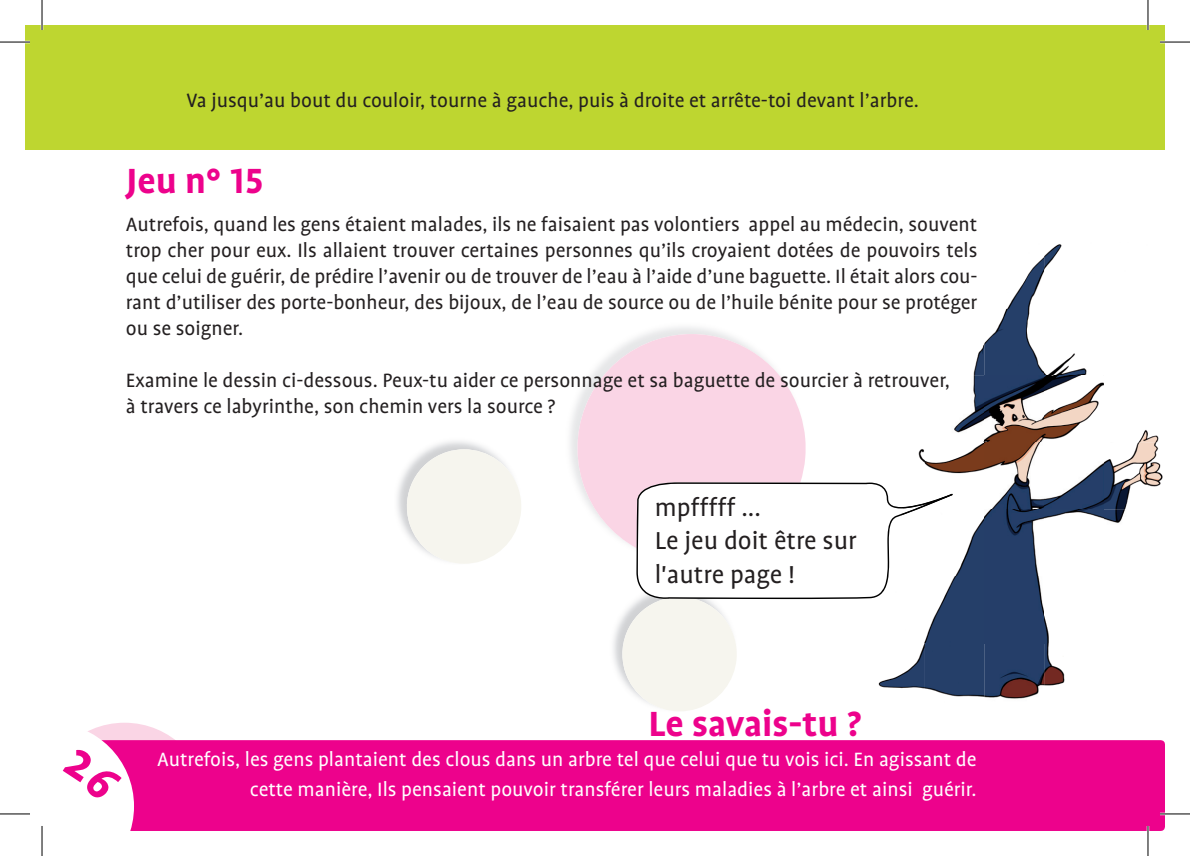
<style>
.page{position:relative;width:1190px;height:856px;background:#fff}
.page>*{position:absolute;margin:0;border:0;box-sizing:border-box;transform-origin:0 0}
.t1{font:700 40px "Profile OT";color:#ed028c}
.t2{font:28px/33.6px "Profile OT";color:#231f20}
.t3{font:22px/26px "Profile OT";color:#231f20;text-align:justify}
.t4{font:22px/30px "Profile OT";color:#fff;text-align:right}
</style>
<div class="page">
<svg style="left:400px;top:449px;width:121px;height:114px"></svg>
<svg style="left:567px;top:334px;width:238px;height:204px;fill:#fad5e5"></svg>
<div style="left:25px;top:25px;width:1140px;height:125px;background:#bed630"></div>
<div style="left:27px;top:739px;width:1138px;height:91px;background:#ed028c;border:8px solid #ed028c"></div>
<svg style="left:615px;top:480px;width:286px;height:231px"></svg>
<img style="left:1007px;top:244px;width:55px;height:64px">
<img style="left:973px;top:344px;width:11px;height:31px">
<img style="left:984px;top:308px;width:103px;height:67px">
<img style="left:954px;top:375px;width:205px;height:67px">
<img style="left:918px;top:442px;width:245px;height:67px">
<img style="left:889px;top:509px;width:236px;height:67px">
<img style="left:877px;top:576px;width:172px;height:66px">
<img style="left:865px;top:642px;width:119px;height:67px">
<img style="left:984px;top:642px;width:81px;height:57px">
<img style="left:901px;top:493px;width:51px;height:22px">
<hr style="left:0;top:41px;width:30px;height:2px;background:#fff">
<hr style="left:1160px;top:41px;width:30px;height:2px;background:#fff">
<hr style="left:1160px;top:812px;width:30px;height:2px;background:#fff">
<hr style="left:41px;top:0;width:2px;height:30px;background:#fff">
<hr style="left:1146px;top:0;width:3px;height:30px;background:#fff">
<hr style="left:1146px;top:825px;width:3px;height:30px;background:#fff">
<hr style="left:0;top:42px;width:30px;height:1px;background:#000">
<hr style="left:1160px;top:42px;width:30px;height:1px;background:#000">
<hr style="left:0;top:813px;width:30px;height:1px;background:#000">
<hr style="left:1160px;top:813px;width:30px;height:1px;background:#000">
<hr style="left:42px;top:0;width:1px;height:30px;background:#000">
<hr style="left:42px;top:825px;width:1px;height:30px;background:#000">
<hr style="left:1147px;top:0;width:1px;height:30px;background:#000">
<hr style="left:1147px;top:825px;width:1px;height:30px;background:#000">
<svg style="left:25px;top:722px;width:183px;height:108px"></svg>
<p class="t3" style="left:186px;top:88px;width:734px">Va jusqu’au bout du couloir, tourne à gauche, puis à droite et arrête-toi devant l’arbre.</p>
<h1 class="t1" style="left:126px;top:158px;width:140px">Jeu n° 15</h1>
<p class="t3" style="left:126px;top:211px;width:853px">Autrefois, quand les gens étaient malades, ils ne faisaient pas volontiers appel au médecin, souvent trop cher pour eux. Ils allaient trouver certaines personnes qu’ils croyaient dotées de pouvoirs tels que celui de guérir, de prédire l’avenir ou de trouver de l’eau à l’aide d’une baguette. Il était alors cou&shy;rant d’utiliser des porte-bonheur, des bijoux, de l’eau de source ou de l’huile bénite pour se protéger ou se soigner.</p>
<p class="t3" style="left:126px;top:367px;width:825px">Examine le dessin ci-dessous. Peux-tu aider ce personnage et sa baguette de sourcier à retrouver, à travers ce labyrinthe, son chemin vers la source ?</p>
<p class="t2" style="left:655px;top:490px;width:203px">mpfffff ...<br>Le jeu doit être sur l'autre page !</p>
<h1 class="t1" style="left:648px;top:701px;width:214px">Le savais-tu ?</h1>
<p class="t4" style="left:157px;top:744px;width:821px">Autrefois, les gens plantaient des clous dans un arbre tel que celui que tu vois ici. En agissant de cette manière, Ils pensaient pouvoir transférer leurs maladies à l’arbre et ainsi guérir.</p>
</div>
